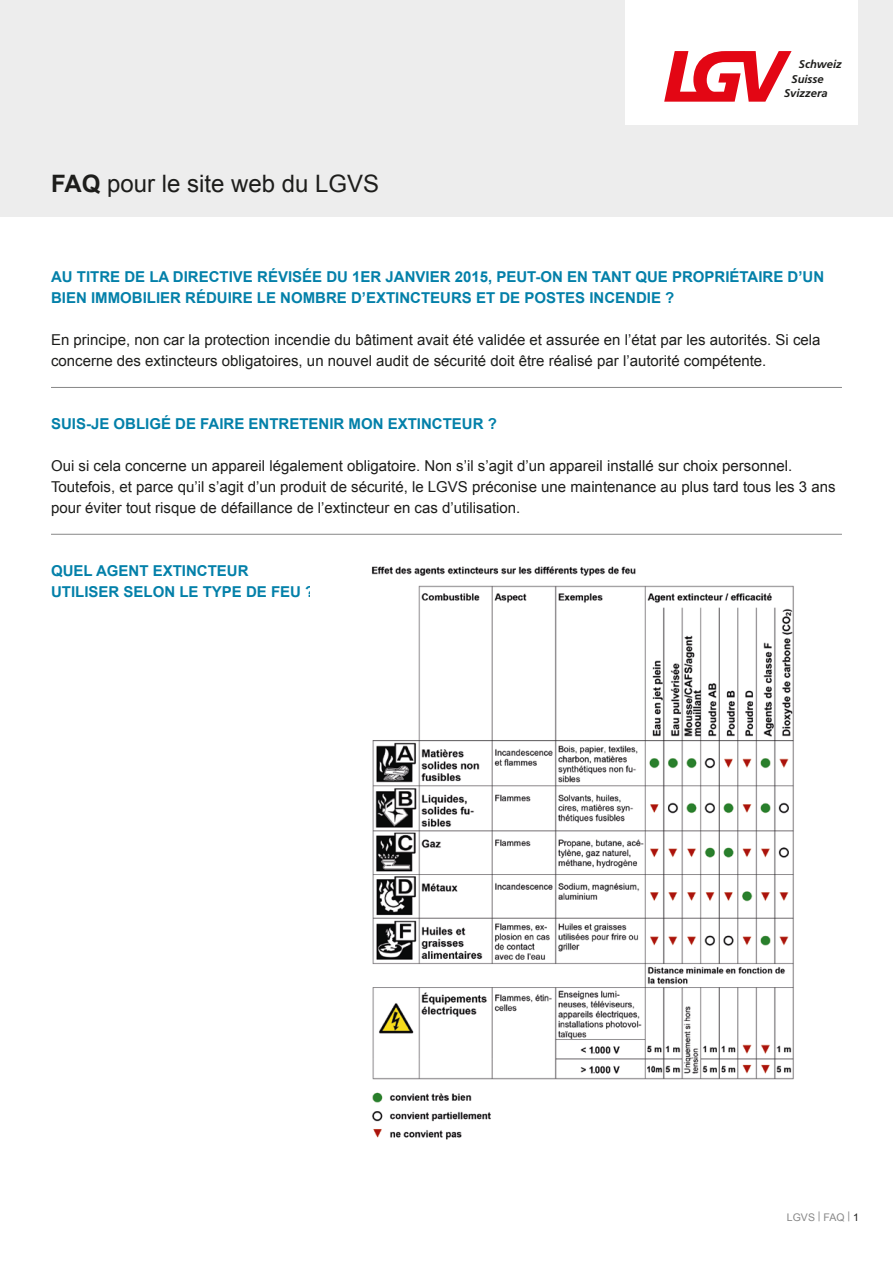
<style>
.page{position:relative;width:893px;height:1263px;background:#fff}
.page>*{position:absolute;margin:0;border:0;box-sizing:border-box;transform-origin:0 0}
.t1{font:24px "Arial";color:#1d1d1b}
.t2{font:15px/21px "Arial";color:#1d1d1b}
.t3{font:700 15px/21px "Arial";color:#0380a9}
.t4{font:italic 700 11.25px "Frutiger CE";color:#1d1d1b}
.t5{font:10.5px "Arial";color:#878787}
.s1{font-weight:700}
.s2{color:#1d1d1b}
</style>
<div class="page">
<div style="left:0;top:0;width:893px;height:216px;background:#ededed"></div>
<div style="left:626px;top:0;width:232px;height:125px;background:#fff"></div>
<svg style="left:664px;top:51px;width:128px;height:51px"></svg>
<hr style="left:51px;top:387px;width:791px;height:1px;background:#878787">
<hr style="left:51px;top:534px;width:791px;height:1px;background:#878787">
<img style="left:371px;top:566px;width:423px;height:574px">
<p class="t4" style="left:799px;top:58px;width:44px">Schweiz</p>
<p class="t4" style="left:791px;top:72px;width:34px">Suisse</p>
<h1 class="t1" style="left:51px;top:168px;width:330px"><span class="s1">FAQ</span> pour le site web du LGVS</h1>
<p class="t4" style="left:784px;top:86px;width:45px">Svizzera</p>
<p class="t3" style="left:51px;top:267px;width:775px">AU TITRE DE LA DIRECTIVE RÉVISÉE DU 1ER JANVIER 2015, PEUT-ON EN TANT QUE PROPRIÉTAIRE D’UN<br>BIEN IMMOBILIER RÉDUIRE LE NOMBRE D’EXTINCTEURS ET DE POSTES INCENDIE ?</p>
<p class="t2" style="left:51px;top:329px;width:771px">En principe, non car la protection incendie du bâtiment avait été validée et assurée en l’état par les autorités. Si cela concerne des extincteurs obligatoires, un nouvel audit de sécurité doit être réalisé par l’autorité compétente.</p>
<p class="t3" style="left:51px;top:414px;width:447px">SUIS-JE OBLIGÉ DE FAIRE ENTRETENIR MON EXTINCTEUR ?</p>
<p class="t2" style="left:51px;top:455px;width:786px">Oui si cela concerne un appareil légalement obligatoire. Non s’il s’agit d’un appareil installé sur choix personnel.<br>Toutefois, et parce qu’il s’agit d’un produit de sécurité, le LGVS préconise une maintenance au plus tard tous les 3 ans pour éviter tout risque de défaillance de l’extincteur en cas d’utilisation.</p>
<p class="t3" style="left:51px;top:561px;width:265px">QUEL AGENT EXTINCTEUR<br>UTILISER SELON LE TYPE DE FEU ?</p>
<p class="t5" style="left:787px;top:1210px;width:73px">LGVS | FAQ | <span class="s2">1</span></p>
</div>
